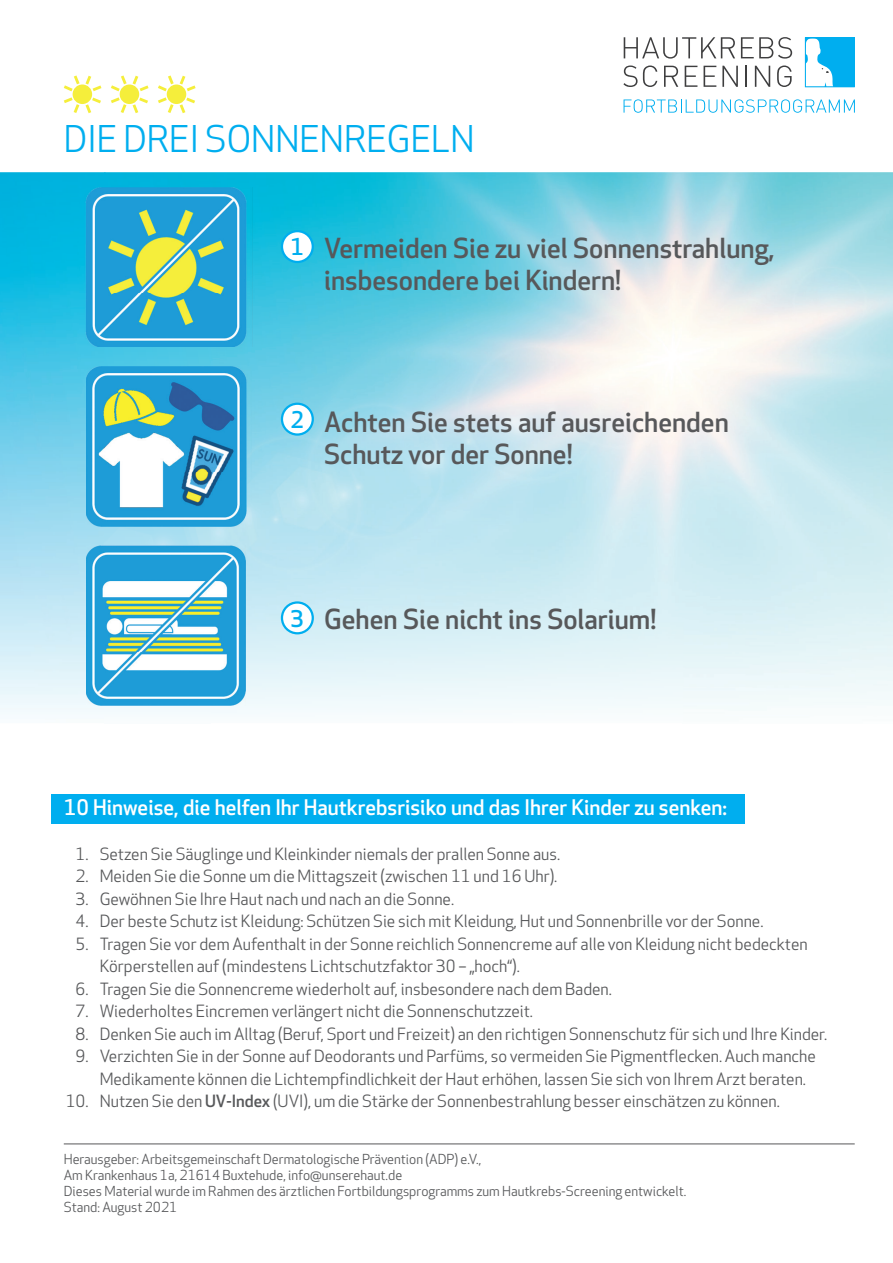
<style>
.page{position:relative;width:893px;height:1263px;background:#fff}
.page>*{position:absolute;margin:0;border:0;box-sizing:border-box;transform-origin:0 0}
.t1{font:36px "Apex New";color:#00aeef}
.t2{font:500 27px/32.4px "Apex New";color:#57585a}
.t3{font:500 22.5px "Apex New";color:#00aeef}
.t4{font:500 21px "Apex New";color:#fff}
.t5{font:16.5px/22.5px "Apex New";color:#57585a}
.t6{font:13.5px/16.2px "Apex New";color:#57585a}
.s1{font-size:22.5px;color:#00aeef}
.s2{font-weight:500}
</style>
<div class="page">
<img style="left:0;top:172px;width:104px;height:542px">
<img style="left:104px;top:172px;width:789px;height:50px">
<img style="left:210px;top:222px;width:683px;height:492px">
<img style="left:104px;top:347px;width:106px;height:19px">
<img style="left:104px;top:526px;width:106px;height:20px">
<img style="left:104px;top:705px;width:106px;height:9px">
<svg style="left:805px;top:37px;width:50px;height:50px"></svg>
<svg style="left:624px;top:37px;width:111px;height:22px"></svg>
<svg style="left:741px;top:37px;width:51px;height:22px"></svg>
<svg style="left:623px;top:66px;width:34px;height:21px"></svg>
<svg style="left:664px;top:66px;width:14px;height:21px"></svg>
<svg style="left:685px;top:66px;width:12px;height:21px"></svg>
<svg style="left:704px;top:66px;width:12px;height:21px"></svg>
<svg style="left:722px;top:66px;width:16px;height:21px"></svg>
<svg style="left:746px;top:66px;width:1px;height:21px"></svg>
<svg style="left:755px;top:66px;width:15px;height:21px"></svg>
<svg style="left:777px;top:66px;width:15px;height:21px"></svg>
<svg style="left:624px;top:99px;width:231px;height:14px"></svg>
<img style="left:86px;top:366px;width:166px;height:160px">
<img style="left:86px;top:546px;width:160px;height:159px">
<img style="left:80px;top:187px;width:172px;height:160px">
<div style="left:52px;top:794px;width:693px;height:30px;background:#00aeef"></div>
<div style="left:282px;top:231px;width:31px;height:31px;background:#fff;border-radius:50%"></div>
<div style="left:281px;top:230px;width:33px;height:33px;border:2px solid #00aeef;border-radius:50%"></div>
<div style="left:282px;top:404px;width:31px;height:30px;background:#fff;border-radius:50%"></div>
<div style="left:281px;top:403px;width:33px;height:33px;border:2px solid #00aeef;border-radius:50%"></div>
<div style="left:282px;top:602px;width:31px;height:31px;background:#fff;border-radius:50%"></div>
<div style="left:281px;top:601px;width:33px;height:33px;border:2px solid #00aeef;border-radius:50%"></div>
<hr style="left:64px;top:1144px;width:791px;height:1px;background:#57585a">
<div style="left:73px;top:84px;width:19px;height:20px;background:#f5ee3b;border-radius:50%"></div>
<svg style="left:86px;top:76px;width:15px;height:15px"></svg>
<svg style="left:86px;top:98px;width:15px;height:15px"></svg>
<svg style="left:64px;top:97px;width:15px;height:16px"></svg>
<svg style="left:64px;top:75px;width:16px;height:16px"></svg>
<div style="left:120px;top:84px;width:19px;height:20px;background:#f5ee3b;border-radius:50%"></div>
<svg style="left:133px;top:76px;width:16px;height:15px"></svg>
<svg style="left:133px;top:98px;width:15px;height:15px"></svg>
<svg style="left:111px;top:97px;width:15px;height:16px"></svg>
<svg style="left:111px;top:75px;width:16px;height:16px"></svg>
<div style="left:167px;top:84px;width:19px;height:20px;background:#f5ee3b;border-radius:50%"></div>
<svg style="left:180px;top:76px;width:16px;height:15px"></svg>
<svg style="left:180px;top:98px;width:15px;height:15px"></svg>
<svg style="left:158px;top:97px;width:16px;height:16px"></svg>
<svg style="left:158px;top:75px;width:16px;height:16px"></svg>
<h1 class="t1" style="left:64px;top:119px;width:412px">DIE DREI SONNENREGELN</h1>
<h3 class="t3" style="left:291px;top:234px;width:15px">1</h3>
<h2 class="t2" style="left:324px;top:233px;width:452px">Vermeiden Sie zu viel Sonnenstrahlung, insbesondere bei Kindern!</h2>
<h3 class="t3" style="left:291px;top:407px;width:15px">2</h3>
<h2 class="t2" style="left:324px;top:406px;width:406px">Achten Sie stets auf ausreichenden<br>Schutz vor der Sonne!</h2>
<h2 class="t2" style="left:291px;top:604px;width:367px"><span class="s1">3</span> Gehen Sie nicht ins Solarium!</h2>
<p class="t4" style="left:64px;top:795px;width:665px">10 Hinweise, die helfen Ihr Hautkrebsrisiko und das Ihrer Kinder zu senken:</p>
<p class="t5" style="left:75px;top:843px;width:486px">1. Setzen Sie Säuglinge und Kleinkinder niemals der prallen Sonne aus.</p>
<p class="t5" style="left:75px;top:865px;width:483px">2. Meiden Sie die Sonne um die Mittagszeit (zwischen 11 und 16 Uhr).</p>
<p class="t5" style="left:75px;top:888px;width:380px">3. Gewöhnen Sie Ihre Haut nach und nach an die Sonne.</p>
<p class="t5" style="left:75px;top:910px;width:689px">4. Der beste Schutz ist Kleidung: Schützen Sie sich mit Kleidung, Hut und Sonnenbrille vor der Sonne.</p>
<p class="t5" style="left:100px;top:933px;width:709px;text-indent:-24px">5. Tragen Sie vor dem Aufenthalt in der Sonne reichlich Sonnencreme auf alle von Kleidung nicht bedeckten<br>Körperstellen auf (mindestens Lichtschutzfaktor 30 – „hoch“).</p>
<p class="t5" style="left:75px;top:978px;width:538px">6. Tragen Sie die Sonnencreme wiederholt auf, insbesondere nach dem Baden.</p>
<p class="t5" style="left:75px;top:1000px;width:459px">7. Wiederholtes Eincremen verlängert nicht die Sonnenschutzzeit.</p>
<p class="t5" style="left:75px;top:1023px;width:753px">8. Denken Sie auch im Alltag (Beruf, Sport und Freizeit) an den richtigen Sonnenschutz für sich und Ihre Kinder.</p>
<p class="t5" style="left:100px;top:1046px;width:718px;text-indent:-24px">9. Verzichten Sie in der Sonne auf Deodorants und Parfüms, so vermeiden Sie Pigmentflecken. Auch manche<br>Medikamente können die Lichtempfindlichkeit der Haut erhöhen, lassen Sie sich von Ihrem Arzt beraten.</p>
<p class="t5" style="left:66px;top:1091px;width:716px">10. Nutzen Sie den <span class="s2">UV-Index</span> (UVI), um die Stärke der Sonnenbestrahlung besser einschätzen zu können.</p>
<p class="t6" style="left:64px;top:1151px;width:624px">Herausgeber: Arbeitsgemeinschaft Dermatologische Prävention (ADP) e.V.,<br>Am Krankenhaus 1a, 21614 Buxtehude, info@unserehaut.de<br>Dieses Material wurde im Rahmen des ärztlichen Fortbildungsprogramms zum Hautkrebs-Screening entwickelt.<br>Stand: August 2021</p>
</div>
